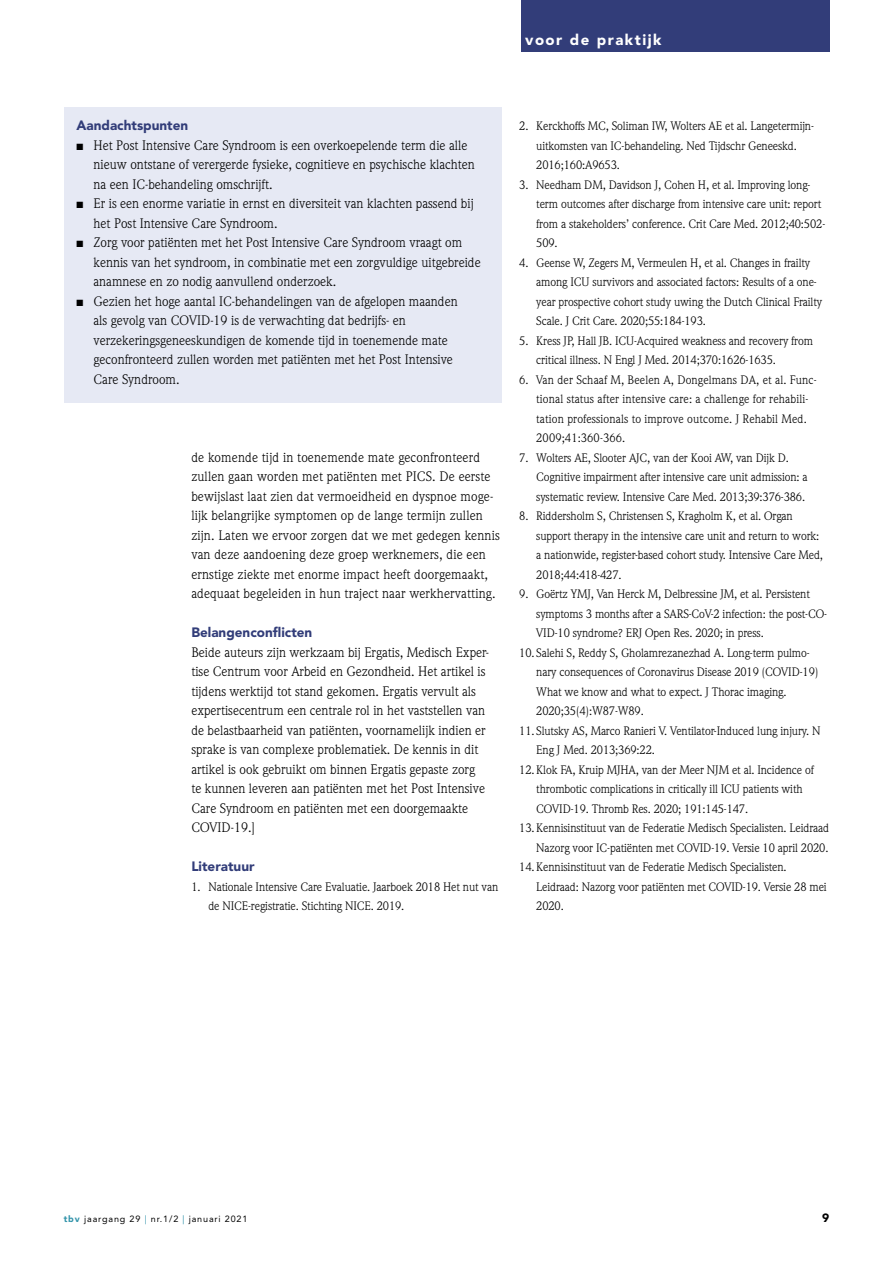
<style>
.page{position:relative;width:893px;height:1263px;background:#fff}
.page>*{position:absolute;margin:0;border:0;box-sizing:border-box;transform-origin:0 0}
.t1{font:900 15px "Avenir LT Std";letter-spacing:.1em;color:#fff}
.Para_broodtekst{font:13.5px/19.5px "Weidemann Std";color:#000}
.SectionHeading_1_541{font:900 13.5px "Avenir LT Std";color:#323d79}
.Box_Heading_541{font:900 13.5px "Avenir LT Std";color:#323d79}
.SectionHeading_1_Bib{font:900 13.5px "Avenir LT Std";color:#323d79}
.t2{font:12px/19.5px "Weidemann Std";letter-spacing:-.01em;color:#000}
.t3{font:12px/19.5px "Weidemann Std";letter-spacing:.01em;color:#000}
.t4{font:900 12px "Avenir LT Std";color:#000}
.t5{font:9px "Avenir LT Std";letter-spacing:.095em;color:#000}
.s1{font-weight:900;color:#3294aa}
.s2{color:#3294aa}
</style>
<div class="page">
<div style="left:521px;top:0;width:308px;height:51px;background:#323d79"></div>
<div style="left:64px;top:107px;width:437px;height:296px;background:#e6e9f4"></div>
<p class="t1" style="left:525px;top:30px;width:138px">voor de praktijk</p>
<p class="Box_Heading_541" style="left:77px;top:117px;width:113px">Aandachtspunten</p>
<p class="Para_broodtekst" style="left:94px;top:135px;width:383px;text-indent:-17px">■ Het Post Intensive Care Syndroom is een overkoepelende term die alle nieuw ontstane of verergerde fysieke, cognitieve en psychische klachten na een IC-behandeling omschrijft.</p>
<p class="Para_broodtekst" style="left:94px;top:194px;width:382px;text-indent:-17px">■ Er is een enorme variatie in ernst en diversiteit van klachten passend bij het Post Intensive Care Syndroom.</p>
<p class="Para_broodtekst" style="left:94px;top:233px;width:389px;text-indent:-17px">■ Zorg voor patiënten met het Post Intensive Care Syndroom vraagt om kennis van het syndroom, in combinatie met een zorgvuldige uitgebreide anamnese en zo nodig aanvullend onderzoek.</p>
<p class="Para_broodtekst" style="left:94px;top:291px;width:366px;text-indent:-17px">■ Gezien het hoge aantal IC-behandelingen van de afgelopen maanden als gevolg van COVID-19 is de verwachting dat bedrijfs- en verzekeringsgeneeskundigen de komende tijd in toenemende mate geconfronteerd zullen worden met patiënten met het Post Intensive Care Syndroom.</p>
<p class="Para_broodtekst" style="left:191px;top:447px;width:310px">de komende tijd in toenemende mate geconfronteerd zullen gaan worden met patiënten met PICS. De eerste bewijslast laat zien dat vermoeidheid en dyspnoe moge&shy;lijk belangrijke symptomen op de lange termijn zullen zijn. Laten we ervoor zorgen dat we met gedegen kennis van deze aandoening deze groep werknemers, die een ernstige ziekte met enorme impact heeft doorgemaakt, adequaat begeleiden in hun traject naar werkhervatting.</p>
<p class="SectionHeading_1_541" style="left:191px;top:624px;width:123px">Belangenconflicten</p>
<p class="Para_broodtekst" style="left:191px;top:642px;width:299px">Beide auteurs zijn werkzaam bij Ergatis, Medisch Exper&shy;tise Centrum voor Arbeid en Gezondheid. Het artikel is tijdens werktijd tot stand gekomen. Ergatis vervult als expertisecentrum een centrale rol in het vaststellen van de belastbaarheid van patiënten, voornamelijk indien er sprake is van complexe problematiek. De kennis in dit artikel is ook gebruikt om binnen Ergatis gepaste zorg<br>te kunnen leveren aan patiënten met het Post Intensive Care Syndroom en patiënten met een doorgemaakte COVID-19.]</p>
<p class="SectionHeading_1_Bib" style="left:191px;top:858px;width:65px">Literatuur</p>
<p class="t2" style="left:208px;top:877px;width:291px;text-indent:-17px">1. Nationale Intensive Care Evaluatie. Jaarboek 2018 Het nut van de NICE-registratie. Stichting NICE. 2019.</p>
<p class="t2" style="left:536px;top:116px;width:279px;text-indent:-17px">2. Kerckhoffs MC, Soliman IW, Wolters AE et al. Langetermijn&shy;uitkomsten van IC-behandeling. Ned Tijdschr Geneeskd.<br>2016;160:A9653.</p>
<p class="t2" style="left:536px;top:175px;width:290px;text-indent:-17px">3. Needham DM, Davidson J, Cohen H, et al. Improving long&shy;term outcomes after discharge from intensive care unit: report from a stakeholders’ conference. Crit Care Med. 2012;40:502- 509.</p>
<p class="t2" style="left:536px;top:253px;width:287px;text-indent:-17px">4. Geense W, Zegers M, Vermeulen H, et al. Changes in frailty among ICU survivors and associated factors: Results of a one&shy;year prospective cohort study uwing the Dutch Clinical Frailty Scale. J Crit Care. 2020;55:184-193.</p>
<p class="t2" style="left:536px;top:331px;width:278px;text-indent:-17px">5. Kress JP, Hall JB. ICU-Acquired weakness and recovery from critical illness. N Engl J Med. 2014;370:1626-1635.</p>
<p class="t3" style="left:536px;top:370px;width:282px;text-indent:-17px">6. Van der Schaaf M, Beelen A, Dongelmans DA, et al. Func&shy;tional status after intensive care: a challenge for rehabili&shy;tation professionals to improve outcome. J Rehabil Med.<br>2009;41:360-366.</p>
<p class="t2" style="left:536px;top:448px;width:273px;text-indent:-17px">7. Wolters AE, Slooter AJC, van der Kooi AW, van Dijk D.<br>Cognitive impairment after intensive care unit admission: a systematic review. Intensive Care Med. 2013;39:376-386.</p>
<p class="t2" style="left:536px;top:506px;width:288px;text-indent:-17px">8. Riddersholm S, Christensen S, Kragholm K, et al. Organ support therapy in the intensive care unit and return to work: a nationwide, register-based cohort study. Intensive Care Med, 2018;44:418-427.</p>
<p class="t2" style="left:536px;top:584px;width:292px;text-indent:-17px">9. Goërtz YMJ, Van Herck M, Delbressine JM, et al. Persistent symptoms 3 months after a SARS-CoV-2 infection: the post-CO-<br>VID-10 syndrome? ERJ Open Res. 2020; in press.</p>
<p class="t2" style="left:536px;top:643px;width:284px;text-indent:-17px">10. Salehi S, Reddy S, Gholamrezanezhad A. Long-term pulmo&shy;nary consequences of Coronavirus Disease 2019 (COVID-19)<br>What we know and what to expect. J Thorac imaging.<br>2020;35(4):W87-W89.</p>
<p class="t2" style="left:536px;top:721px;width:286px;text-indent:-17px">11. Slutsky AS, Marco Ranieri V. Ventilator-Induced lung injury. N<br>Eng J Med. 2013;369:22.</p>
<p class="t2" style="left:536px;top:760px;width:279px;text-indent:-17px">12.Klok FA, Kruip MJHA, van der Meer NJM et al. Incidence of thrombotic complications in critically ill ICU patients with<br>COVID-19. Thromb Res. 2020; 191:145-147.</p>
<p class="t2" style="left:519px;top:818px;width:311px;text-align:right">13.Kennisinstituut van de Federatie Medisch Specialisten. Leidraad<br>Nazorg voor IC-patiënten met COVID-19. Versie 10 april 2020.</p>
<p class="t2" style="left:536px;top:857px;width:292px;text-indent:-17px">14.Kennisinstituut van de Federatie Medisch Specialisten.<br>Leidraad: Nazorg voor patiënten met COVID-19. Versie 28 mei<br>2020.</p>
<p class="t5" style="left:64px;top:1214px;width:185px"><span class="s1">tbv</span> jaargang 29 <span class="s2">|</span> nr.1/2 <span class="s2">|</span> januari 2021</p>
<p class="t4" style="left:822px;top:1211px;width:9px">9</p>
</div>
